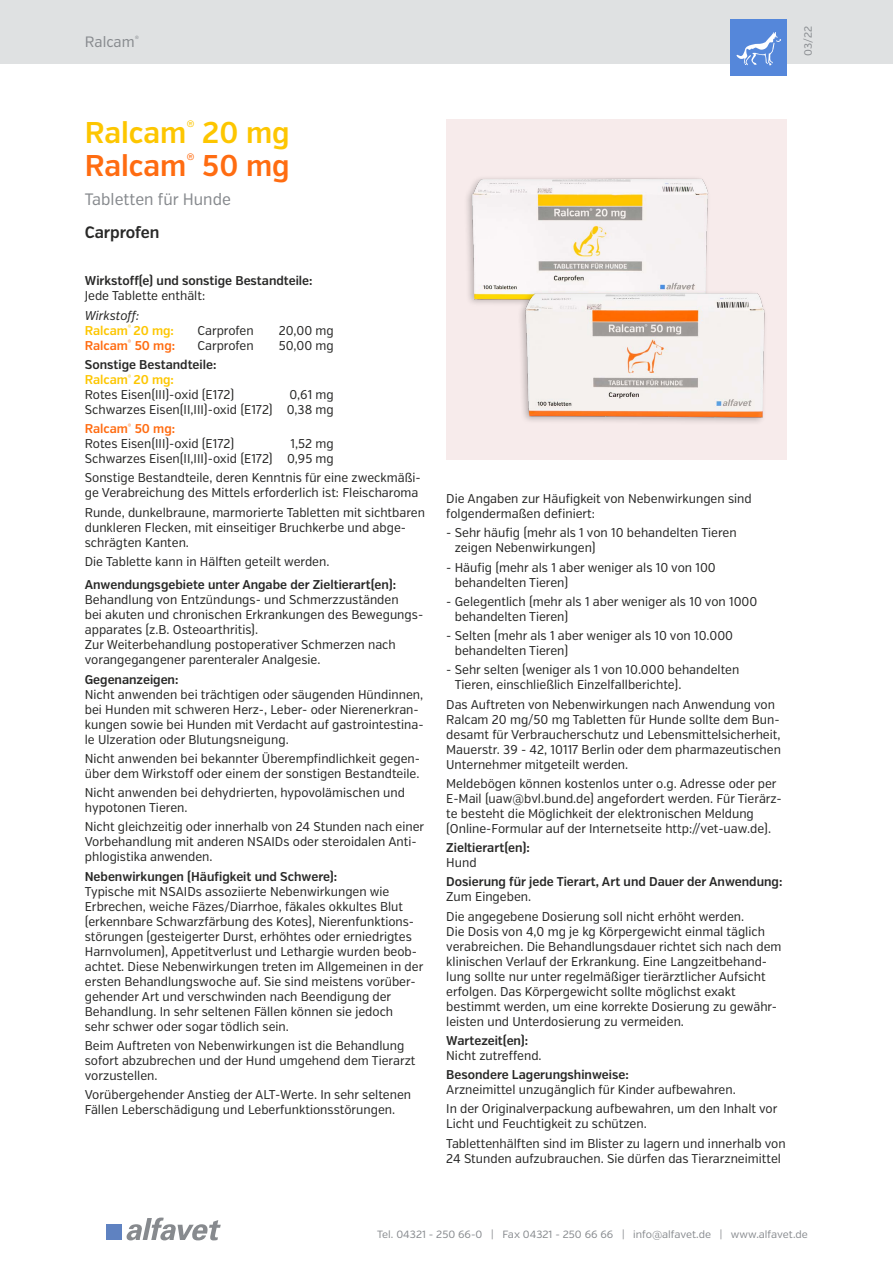
<style>
.page{position:relative;width:893px;height:1263px;background:#fff}
.page>*{position:absolute;margin:0;border:0;box-sizing:border-box;transform-origin:0 0}
.t1{font:600 30px/33px "Verb Cond";color:#fdc600}
.t2{font:16.5px "Verb Cond";color:#878a8e}
.t3{font:600 16.5px "Verb Cond";letter-spacing:-.005em;color:#282827}
.t4{font:15px "Verb Cond";color:#878a8e}
.t5{font:12.75px/15px "Verb Cond";color:#282827}
.t6{font:600 12.75px "Verb Cond";color:#282827}
.t7{font:600 12.75px/15px "Verb Cond";color:#fdc600}
.t8{font:600 12.75px "Verb Cond";color:#ff6c11}
.t9{font:10.5px "Verb";color:#878a8e}
.s1{color:#ff6c11}
.s2{font-weight:400;font-style:italic;color:#282827}
.s3{font-weight:600}
.s4{font-weight:600;color:#fdc600}
.s5{font-weight:600;color:#ff6c11}
</style>
<div class="page">
<div style="left:0;top:0;width:893px;height:64px;background:#dfe1e2"></div>
<svg style="left:126px;top:1217px;width:95px;height:23px"></svg>
<div style="left:106px;top:1224px;width:16px;height:16px;background:#5f82c1"></div>
<img style="left:446px;top:119px;width:336px;height:307px">
<img style="left:474px;top:256px;width:313px;height:204px">
<div style="left:730px;top:19px;width:57px;height:57px;background:#5587da"></div>
<svg style="left:736px;top:32px;width:45px;height:33px"></svg>
<p class="t4" style="left:85px;top:33px;width:56px">Ralcam<sup>®</sup></p>
<p class="t9" style="left:802px;top:56px;width:31px;rotate:-90deg">03/22</p>
<h1 class="t1" style="left:85px;top:117px;width:206px">Ralcam<sup>®</sup> 20 mg<br><span class="s1">Ralcam</span><sup>®</sup> <span class="s1">50 mg</span></h1>
<p class="t2" style="left:85px;top:189px;width:148px">Tabletten für Hunde</p>
<p class="t3" style="left:85px;top:223px;width:76px">Carprofen</p>
<p class="t6" style="left:85px;top:273px;width:229px">Wirkstoff(e) und sonstige Bestandteile:</p>
<p class="t5" style="left:85px;top:289px;width:122px">Jede Tablette enthält:</p>
<p class="t7" style="left:85px;top:308px;width:91px"><span class="s2">Wirkstoff:<br></span>Ralcam<sup>®</sup> 20 mg:</p>
<p class="t5" style="left:197px;top:323px;width:58px">Carprofen</p>
<p class="t5" style="left:279px;top:323px;width:57px">20,00 mg</p>
<p class="t8" style="left:85px;top:337px;width:92px">Ralcam<sup>®</sup> 50 mg:</p>
<p class="t5" style="left:197px;top:338px;width:58px">Carprofen</p>
<p class="t5" style="left:279px;top:338px;width:57px">50,00 mg</p>
<p class="t5" style="left:85px;top:357px;width:151px"><span class="s3">Sonstige Bestandteile:<br></span><span class="s4">Ralcam</span><sup>®</sup> <span class="s4">20 mg:<br></span>Rotes Eisen(III)-oxid (E172)</p>
<p class="t5" style="left:85px;top:387px;width:250px;text-align:right">0,61 mg<br>Schwarzes Eisen(II,III)-oxid (E172) 0,38 mg</p>
<p class="t5" style="left:85px;top:421px;width:151px"><span class="s5">Ralcam</span><sup>®</sup> <span class="s5">50 mg:<br></span>Rotes Eisen(III)-oxid (E172)</p>
<p class="t5" style="left:85px;top:436px;width:250px;text-align:right">1,52 mg<br>Schwarzes Eisen(II,III)-oxid (E172) 0,95 mg</p>
<p class="t5" style="left:85px;top:471px;width:337px">Sonstige Bestandteile, deren Kenntnis für eine zweckmäßi&shy;ge Verabreichung des Mittels erforderlich ist: Fleischaroma</p>
<p class="t5" style="left:85px;top:505px;width:342px">Runde, dunkelbraune, marmorierte Tabletten mit sichtbaren dunkleren Flecken, mit einseitiger Bruchkerbe und abge&shy;schrägten Kanten.</p>
<p class="t5" style="left:85px;top:554px;width:246px">Die Tablette kann in Hälften geteilt werden.</p>
<p class="t6" style="left:85px;top:577px;width:313px">Anwendungsgebiete unter Angabe der Zieltierart(en):</p>
<p class="t5" style="left:85px;top:593px;width:340px">Behandlung von Entzündungs- und Schmerzzuständen<br>bei akuten und chronischen Erkrankungen des Bewegungs&shy;apparates (z.B. Osteoarthritis).<br>Zur Weiterbehandlung postoperativer Schmerzen nach vorangegangener parenteraler Analgesie.</p>
<p class="t6" style="left:85px;top:671px;width:95px">Gegenanzeigen:</p>
<p class="t5" style="left:85px;top:687px;width:340px">Nicht anwenden bei trächtigen oder säugenden Hündinnen, bei Hunden mit schweren Herz-, Leber- oder Nierenerkran&shy;kungen sowie bei Hunden mit Verdacht auf gastrointestina&shy;le Ulzeration oder Blutungsneigung.</p>
<p class="t5" style="left:85px;top:751px;width:337px">Nicht anwenden bei bekannter Überempfindlichkeit gegen&shy;über dem Wirkstoff oder einem der sonstigen Bestandteile.</p>
<p class="t5" style="left:85px;top:785px;width:322px">Nicht anwenden bei dehydrierten, hypovolämischen und hypotonen Tieren.</p>
<p class="t5" style="left:85px;top:820px;width:341px">Nicht gleichzeitig oder innerhalb von 24 Stunden nach einer<br>Vorbehandlung mit anderen NSAIDs oder steroidalen Anti&shy;phlogistika anwenden.</p>
<p class="t6" style="left:85px;top:868px;width:254px">Nebenwirkungen (Häufigkeit und Schwere):</p>
<p class="t5" style="left:85px;top:884px;width:340px">Typische mit NSAIDs assoziierte Nebenwirkungen wie Erbrechen, weiche Fäzes/Diarrhoe, fäkales okkultes Blut (erkennbare Schwarzfärbung des Kotes), Nierenfunktions&shy;störungen (gesteigerter Durst, erhöhtes oder erniedrigtes Harnvolumen), Appetitverlust und Lethargie wurden beob&shy;achtet. Diese Nebenwirkungen treten im Allgemeinen in der ersten Behandlungswoche auf. Sie sind meistens vorüber&shy;gehender Art und verschwinden nach Beendigung der Behandlung. In sehr seltenen Fällen können sie jedoch<br>sehr schwer oder sogar tödlich sein.</p>
<p class="t5" style="left:85px;top:1038px;width:332px">Beim Auftreten von Nebenwirkungen ist die Behandlung sofort abzubrechen und der Hund umgehend dem Tierarzt vorzustellen.</p>
<p class="t5" style="left:85px;top:1087px;width:328px">Vorübergehender Anstieg der ALT-Werte. In sehr seltenen<br>Fällen Leberschädigung und Leberfunktionsstörungen.</p>
<p class="t5" style="left:446px;top:491px;width:307px">Die Angaben zur Häufigkeit von Nebenwirkungen sind folgendermaßen definiert:</p>
<p class="t5" style="left:455px;top:526px;width:283px;text-indent:-9px">- Sehr häufig (mehr als 1 von 10 behandelten Tieren zeigen Nebenwirkungen)</p>
<p class="t5" style="left:455px;top:560px;width:263px;text-indent:-9px">- Häufig (mehr als 1 aber weniger als 10 von 100 behandelten Tieren)</p>
<p class="t5" style="left:455px;top:594px;width:304px;text-indent:-9px">- Gelegentlich (mehr als 1 aber weniger als 10 von 1000 behandelten Tieren)</p>
<p class="t5" style="left:455px;top:628px;width:280px;text-indent:-9px">- Selten (mehr als 1 aber weniger als 10 von 10.000 behandelten Tieren)</p>
<p class="t5" style="left:455px;top:663px;width:286px;text-indent:-9px">- Sehr selten (weniger als 1 von 10.000 behandelten<br>Tieren, einschließlich Einzelfallberichte).</p>
<p class="t5" style="left:446px;top:697px;width:336px">Das Auftreten von Nebenwirkungen nach Anwendung von Ralcam 20 mg/50 mg Tabletten für Hunde sollte dem Bun&shy;desamt für Verbraucherschutz und Lebensmittelsicherheit, Mauerstr. 39 - 42, 10117 Berlin oder dem pharmazeutischen Unternehmer mitgeteilt werden.</p>
<p class="t5" style="left:446px;top:776px;width:337px">Meldebögen können kostenlos unter o.g. Adresse oder per E-Mail (uaw@bvl.bund.de) angefordert werden. Für Tierärz&shy;te besteht die Möglichkeit der elektronischen Meldung (Online-Formular auf der Internetseite http://vet-uaw.de).</p>
<p class="t6" style="left:446px;top:840px;width:85px">Zieltierart(en):</p>
<p class="t5" style="left:446px;top:855px;width:32px">Hund</p>
<p class="t6" style="left:446px;top:874px;width:338px">Dosierung für jede Tierart, Art und Dauer der Anwendung:</p>
<p class="t5" style="left:446px;top:887px;width:299px;line-height:19.2px">Zum Eingeben.<br>Die angegebene Dosierung soll nicht erhöht werden.</p>
<p class="t5" style="left:446px;top:924px;width:337px">Die Dosis von 4,0 mg je kg Körpergewicht einmal täglich verabreichen. Die Behandlungsdauer richtet sich nach dem klinischen Verlauf der Erkrankung. Eine Langzeitbehand&shy;lung sollte nur unter regelmäßiger tierärztlicher Aufsicht erfolgen. Das Körpergewicht sollte möglichst exakt bestimmt werden, um eine korrekte Dosierung zu gewähr&shy;leisten und Unterdosierung zu vermeiden.</p>
<p class="t6" style="left:446px;top:1033px;width:84px">Wartezeit(en):</p>
<p class="t5" style="left:446px;top:1048px;width:97px">Nicht zutreffend.</p>
<p class="t6" style="left:446px;top:1067px;width:184px">Besondere Lagerungshinweise:</p>
<p class="t5" style="left:446px;top:1080px;width:333px;line-height:19.2px">Arzneimittel unzugänglich für Kinder aufbewahren.<br>In der Originalverpackung aufbewahren, um den Inhalt vor</p>
<p class="t5" style="left:446px;top:1114px;width:341px;line-height:19.2px">Licht und Feuchtigkeit zu schützen.<br>Tablettenhälften sind im Blister zu lagern und innerhalb von</p>
<p class="t5" style="left:446px;top:1151px;width:336px">24 Stunden aufzubrauchen. Sie dürfen das Tierarzneimittel</p>
<p class="t9" style="left:377px;top:1228px;width:432px">Tel. 04321 - 250 66-0 | Fax 04321 - 250 66 66 | info@alfavet.de | www.alfavet.de</p>
</div>
